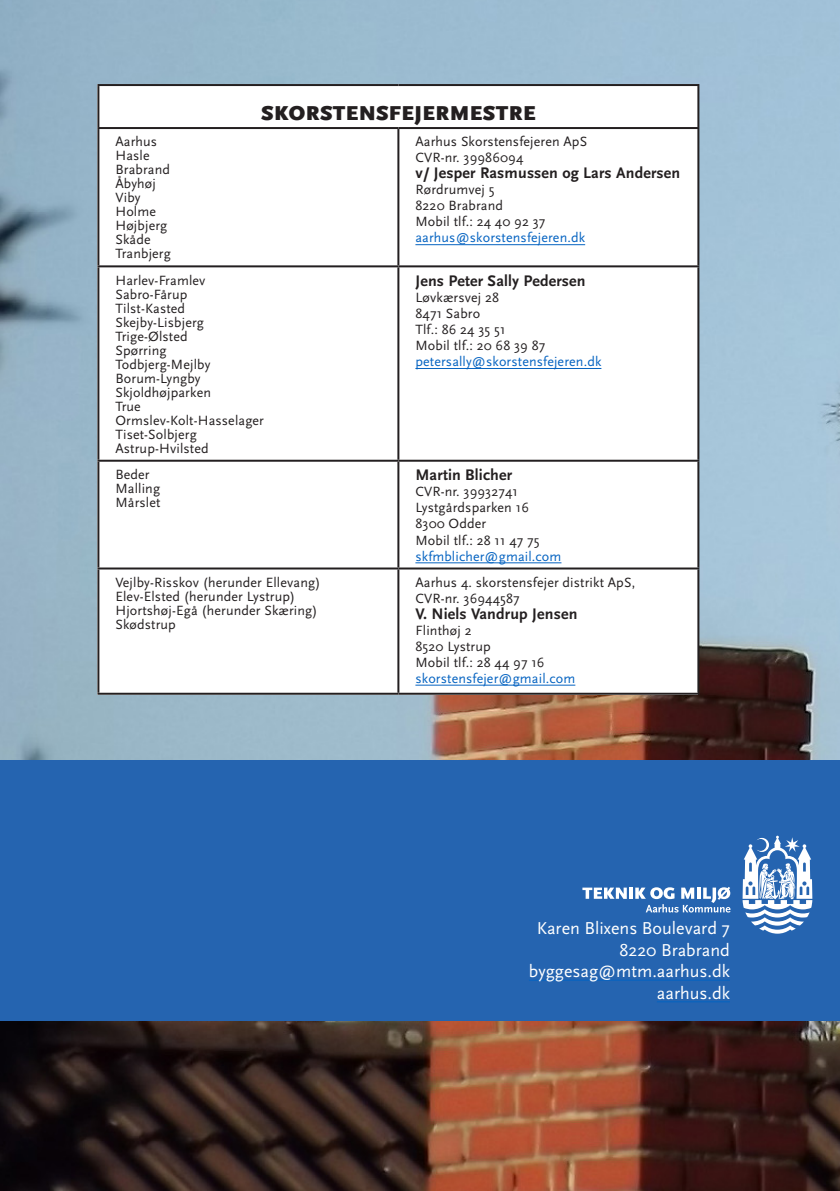
<style>
.page{position:relative;width:840px;height:1191px;background:#fff}
.page>*{position:absolute;margin:0;border:0;box-sizing:border-box;transform-origin:0 0}
.Afsnit{font:900 21px "Scala Sans OT";letter-spacing:.02em;color:#231f20}
.t1{font:18px "Scala Sans OT";color:#fff}
.Text{font:700 16px "Scala Sans OT";letter-spacing:.01em;color:#231f20}
.Foto{font:14px "Scala Sans OT";letter-spacing:.01em;color:#231f20}
.Text-2{font:14px "Scala Sans OT";letter-spacing:.01em;color:#231f20}
.Text-3{font:14px "Scala Sans OT";letter-spacing:.01em;color:#0563c1}
</style>
<div class="page">
<img style="left:0;top:0;width:839px;height:1191px">
<div style="left:0;top:760px;width:839px;height:261px;background:#2564b0"></div>
<svg style="left:742px;top:835px;width:69px;height:98px"></svg>
<svg style="left:582px;top:887px;width:44px;height:12px"></svg>
<svg style="left:629px;top:887px;width:3px;height:11px"></svg>
<svg style="left:635px;top:887px;width:95px;height:25px"></svg>
<div style="left:97px;top:84px;width:600px;height:610px;background:#fff"></div>
<hr style="left:97px;top:84px;width:301px;height:2px;background:#231f20">
<hr style="left:97px;top:86px;width:2px;height:41px;background:#231f20">
<hr style="left:398px;top:84px;width:301px;height:2px;background:#231f20">
<hr style="left:697px;top:86px;width:2px;height:41px;background:#231f20">
<hr style="left:97px;top:127px;width:301px;height:2px;background:#231f20">
<hr style="left:97px;top:129px;width:2px;height:136px;background:#231f20">
<hr style="left:398px;top:127px;width:301px;height:2px;background:#231f20">
<hr style="left:397px;top:129px;width:2px;height:136px;background:#231f20">
<hr style="left:697px;top:129px;width:2px;height:136px;background:#231f20">
<hr style="left:97px;top:265px;width:301px;height:2px;background:#231f20">
<hr style="left:97px;top:267px;width:2px;height:193px;background:#231f20">
<hr style="left:398px;top:265px;width:301px;height:2px;background:#231f20">
<hr style="left:397px;top:267px;width:2px;height:193px;background:#231f20">
<hr style="left:697px;top:267px;width:2px;height:193px;background:#231f20">
<hr style="left:97px;top:460px;width:301px;height:2px;background:#231f20">
<hr style="left:97px;top:462px;width:2px;height:105px;background:#231f20">
<hr style="left:398px;top:460px;width:301px;height:2px;background:#231f20">
<hr style="left:397px;top:462px;width:2px;height:105px;background:#231f20">
<hr style="left:697px;top:462px;width:2px;height:105px;background:#231f20">
<hr style="left:97px;top:567px;width:301px;height:2px;background:#231f20">
<hr style="left:97px;top:569px;width:2px;height:123px;background:#231f20">
<hr style="left:398px;top:567px;width:301px;height:2px;background:#231f20">
<hr style="left:397px;top:569px;width:2px;height:123px;background:#231f20">
<hr style="left:697px;top:569px;width:2px;height:123px;background:#231f20">
<hr style="left:97px;top:692px;width:301px;height:2px;background:#231f20">
<hr style="left:398px;top:692px;width:301px;height:2px;background:#231f20">
<hr style="left:415px;top:244px;width:170px;height:1px;background:#0563c1">
<hr style="left:415px;top:368px;width:186px;height:1px;background:#0563c1">
<hr style="left:415px;top:562px;width:146px;height:1px;background:#0563c1">
<hr style="left:415px;top:685px;width:160px;height:1px;background:#0563c1">
<hr style="left:528px;top:979px;width:201px;height:1px;background:#0563c1">
<hr style="left:656px;top:1001px;width:73px;height:1px;background:#0563c1">
<p class="Foto" style="left:115px;top:133px;width:43px">Aarhus</p>
<p class="Foto" style="left:115px;top:147px;width:36px">Hasle</p>
<p class="Foto" style="left:115px;top:161px;width:56px">Brabrand</p>
<p class="Foto" style="left:115px;top:175px;width:42px">Åbyhøj</p>
<p class="Foto" style="left:115px;top:189px;width:27px">Viby</p>
<p class="Foto" style="left:115px;top:203px;width:42px">Holme</p>
<p class="Foto" style="left:115px;top:217px;width:53px">Højbjerg</p>
<p class="Foto" style="left:115px;top:231px;width:37px">Skåde</p>
<p class="Foto" style="left:115px;top:245px;width:57px">Tranbjerg</p>
<p class="Afsnit" style="left:261px;top:101px;width:276px">SKORSTENSFEJERMESTRE</p>
<p class="Text-2" style="left:415px;top:133px;width:173px">Aarhus Skorstensfejeren ApS</p>
<p class="Text-2" style="left:415px;top:149px;width:109px">CVR-nr. 39986094</p>
<p class="Text" style="left:415px;top:164px;width:266px">v/ Jesper Rasmussen og Lars Andersen</p>
<p class="Text-2" style="left:415px;top:181px;width:81px">Rørdrumvej 5</p>
<p class="Text-2" style="left:415px;top:197px;width:89px">8220 Brabrand</p>
<p class="Text-2" style="left:415px;top:213px;width:131px">Mobil tlf.: 24 40 92 37</p>
<p class="Text-3" style="left:415px;top:229px;width:171px">aarhus@skorstensfejeren.dk</p>
<p class="Foto" style="left:115px;top:272px;width:91px">Harlev-Framlev</p>
<p class="Foto" style="left:115px;top:286px;width:73px">Sabro-Fårup</p>
<p class="Foto" style="left:115px;top:300px;width:71px">Tilst-Kasted</p>
<p class="Foto" style="left:115px;top:314px;width:90px">Skejby-Lisbjerg</p>
<p class="Foto" style="left:115px;top:328px;width:74px">Trige-Ølsted</p>
<p class="Foto" style="left:115px;top:342px;width:53px">Spørring</p>
<p class="Foto" style="left:115px;top:356px;width:96px">Todbjerg-Mejlby</p>
<p class="Foto" style="left:115px;top:370px;width:87px">Borum-Lyngby</p>
<p class="Foto" style="left:115px;top:384px;width:97px">Skjoldhøjparken</p>
<p class="Foto" style="left:115px;top:398px;width:27px">True</p>
<p class="Foto" style="left:115px;top:412px;width:150px">Ormslev-Kolt-Hasselager</p>
<p class="Foto" style="left:115px;top:426px;width:83px">Tiset-Solbjerg</p>
<p class="Foto" style="left:115px;top:440px;width:95px">Astrup-Hvilsted</p>
<p class="Text" style="left:415px;top:271px;width:172px">Jens Peter Sally Pedersen</p>
<p class="Text-2" style="left:415px;top:289px;width:85px">Løvkærsvej 28</p>
<p class="Text-2" style="left:415px;top:305px;width:66px">8471 Sabro</p>
<p class="Text-2" style="left:415px;top:321px;width:92px">Tlf.: 86 24 35 51</p>
<p class="Text-2" style="left:415px;top:337px;width:131px">Mobil tlf.: 20 68 39 87</p>
<p class="Text-3" style="left:415px;top:353px;width:187px">petersally@skorstensfejeren.dk</p>
<p class="Foto" style="left:115px;top:466px;width:36px">Beder</p>
<p class="Foto" style="left:115px;top:480px;width:46px">Malling</p>
<p class="Foto" style="left:115px;top:494px;width:47px">Mårslet</p>
<p class="Text" style="left:415px;top:466px;width:98px">Martin Blicher</p>
<p class="Text-2" style="left:415px;top:483px;width:104px">CVR-nr. 39932741</p>
<p class="Text-2" style="left:415px;top:499px;width:115px">Lystgårdsparken 16</p>
<p class="Text-2" style="left:415px;top:515px;width:72px">8300 Odder</p>
<p class="Text-2" style="left:415px;top:531px;width:126px">Mobil tlf.: 28 11 47 75</p>
<p class="Text-3" style="left:415px;top:547px;width:147px">skfmblicher@gmail.com</p>
<p class="Foto" style="left:115px;top:574px;width:206px">Vejlby-Risskov (herunder Ellevang)</p>
<p class="Foto" style="left:115px;top:588px;width:181px">Elev-Elsted (herunder Lystrup)</p>
<p class="Foto" style="left:115px;top:602px;width:203px">Hjortshøj-Egå (herunder Skæring)</p>
<p class="Foto" style="left:115px;top:616px;width:62px">Skødstrup</p>
<p class="Foto" style="left:415px;top:574px;width:221px">Aarhus 4. skorstensfejer distrikt ApS,</p>
<p class="Foto" style="left:415px;top:590px;width:106px">CVR-nr. 36944587</p>
<p class="Text" style="left:415px;top:604px;width:163px">V. Niels Vandrup Jensen</p>
<p class="Text-2" style="left:415px;top:622px;width:58px">Flinthøj 2</p>
<p class="Text-2" style="left:415px;top:638px;width:77px">8520 Lystrup</p>
<p class="Text-2" style="left:415px;top:654px;width:130px">Mobil tlf.: 28 44 97 16</p>
<p class="Text-3" style="left:415px;top:670px;width:161px">skorstensfejer@gmail.com</p>
<p class="t1" style="left:536px;top:917px;width:195px">Karen Blixens Boulevard 7</p>
<p class="t1" style="left:619px;top:939px;width:112px">8220 Brabrand</p>
<p class="t1" style="left:528px;top:960px;width:202px">byggesag@mtm.aarhus.dk</p>
<p class="t1" style="left:656px;top:982px;width:75px">aarhus.dk</p>
</div>
